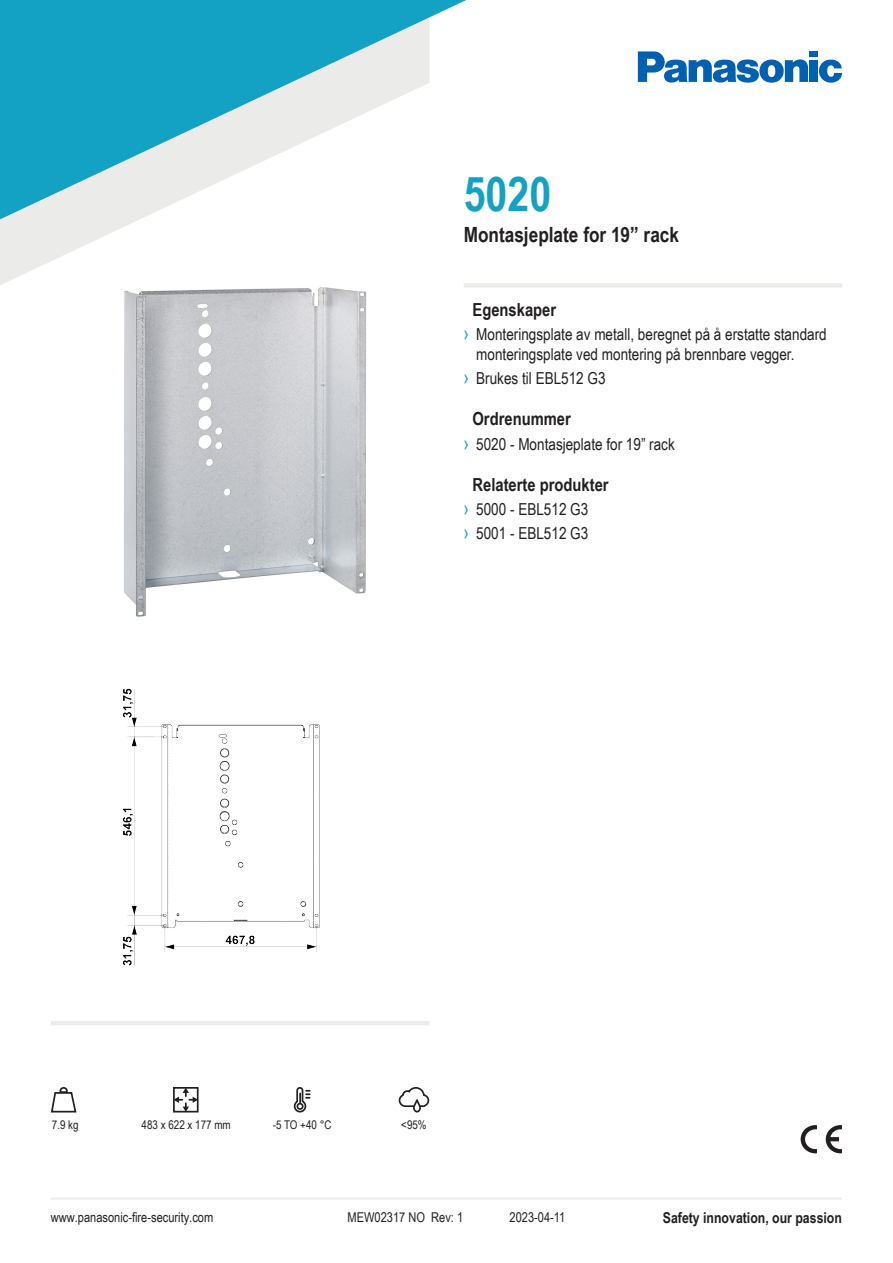
<style>
.page{position:relative;width:893px;height:1263px;background:#fff}
.page>*{position:absolute;margin:0;border:0;box-sizing:border-box;transform-origin:0 0}
.t1{font:700 48px "Arial Narrow";color:#13a1c4}
.t2{font:700 21px "Arial Narrow";color:#231f20}
.t3{font:700 18px "Arial Narrow";color:#231f20}
.t4{font:16.5px/19.8px "Arial Narrow";color:#231f20}
.t5{font:700 15px "Arial Narrow";color:#231f20}
.t6{font:13.5px "Arial Narrow";color:#231f20}
.t7{font:12px "Arial Narrow";color:#231f20}
.s1{font-size:19.5px;color:#13a1c4}
</style>
<div class="page">
<img style="left:124px;top:287px;width:243px;height:330px">
<svg style="left:0;top:219px;width:140px;height:66px;fill:#ebebea"></svg>
<svg style="left:0;top:0;width:466px;height:219px"></svg>
<svg style="left:819px;top:59px;width:23px;height:24px"></svg>
<div style="left:810px;top:51px;width:8px;height:6px;background:#0161b0"></div>
<div style="left:810px;top:60px;width:8px;height:22px;background:#0161b0"></div>
<svg style="left:638px;top:51px;width:170px;height:32px"></svg>
<hr style="left:51px;top:1197px;width:791px;height:2px;background:#ebebea">
<hr style="left:51px;top:1021px;width:378px;height:4px;background:#ebebea">
<svg style="left:826px;top:1125px;width:16px;height:28px"></svg>
<svg style="left:801px;top:1125px;width:16px;height:28px"></svg>
<svg style="left:176px;top:1090px;width:20px;height:19px"></svg>
<div style="left:173px;top:1087px;width:26px;height:25px;border:2px solid #231f20"></div>
<svg style="left:398px;top:1087px;width:32px;height:26px"></svg>
<svg style="left:50px;top:1087px;width:27px;height:26px"></svg>
<svg style="left:293px;top:1087px;width:17px;height:26px"></svg>
<img style="left:123px;top:688px;width:197px;height:277px">
<hr style="left:464px;top:283px;width:378px;height:4px;background:#ebebea">
<p class="t1" style="left:464px;top:158px;width:89px">5020</p>
<p class="t2" style="left:464px;top:219px;width:217px">Montasjeplate for 19” rack</p>
<p class="t3" style="left:472px;top:296px;width:85px">Egenskaper</p>
<p class="t4" style="left:476px;top:324px;width:352px;text-indent:-13px"><span class="s1">›</span> Monteringsplate av metall, beregnet på å erstatte standard monteringsplate ved montering på brennbare vegger.</p>
<p class="t4" style="left:463px;top:368px;width:144px"><span class="s1">›</span> Brukes til EBL512 G3</p>
<p class="t3" style="left:472px;top:405px;width:100px">Ordrenummer</p>
<p class="t4" style="left:463px;top:433px;width:213px"><span class="s1">›</span> 5020 - Montasjeplate for 19” rack</p>
<p class="t3" style="left:472px;top:471px;width:138px">Relaterte produkter</p>
<p class="t4" style="left:463px;top:499px;width:126px"><span class="s1">›</span> 5000 - EBL512 G3</p>
<p class="t4" style="left:463px;top:523px;width:126px"><span class="s1">›</span> 5001 - EBL512 G3</p>
<p class="t7" style="left:52px;top:1115px;width:28px">7.9 kg</p>
<p class="t7" style="left:142px;top:1115px;width:91px">483 x 622 x 177 mm</p>
<p class="t7" style="left:273px;top:1115px;width:60px">-5 TO +40 °C</p>
<p class="t7" style="left:401px;top:1115px;width:27px">&lt;95%</p>
<p class="t6" style="left:51px;top:1207px;width:164px">www.panasonic-fire-security.com</p>
<p class="t5" style="left:663px;top:1206px;width:181px">Safety innovation, our passion</p>
<p class="t6" style="left:348px;top:1207px;width:117px">MEW02317 NO Rev: 1</p>
<p class="t6" style="left:510px;top:1207px;width:57px">2023-04-11</p>
</div>
